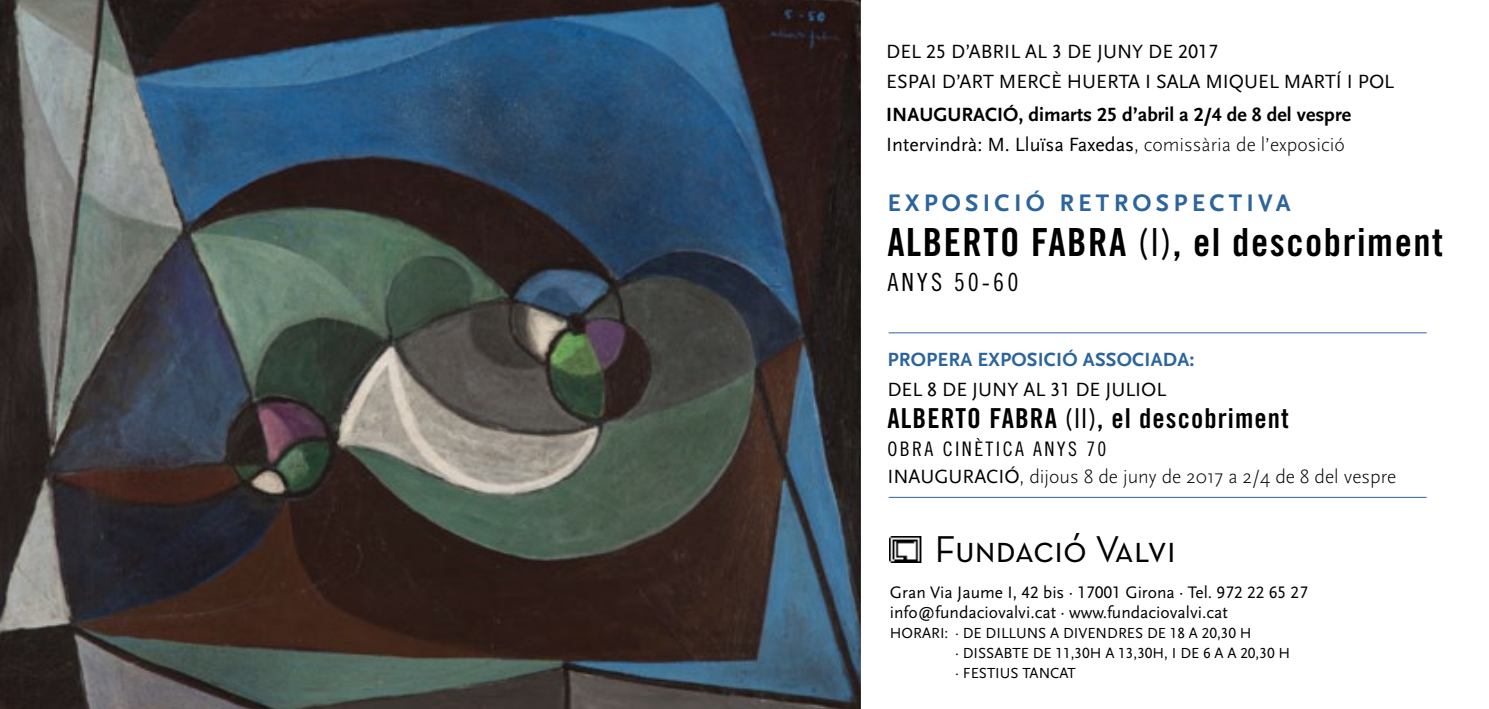
<style>
.page{position:relative;width:1489px;height:709px;background:#fff}
.page>*{position:absolute;margin:0;border:0;box-sizing:border-box;transform-origin:0 0}
.t1{font:38.75px "Trade Gothic Bold Cond Twenty";letter-spacing:.04em;color:#000}
.t2{font:38px "Neutra Text Book SC";color:#000}
.t3{font:27.5px "Trade Gothic Bold Cond Twenty";letter-spacing:.04em;color:#000}
.t4{font:700 25px "Scala Sans Pro";letter-spacing:.17em;color:#2c649c}
.t5{font:25px "Trade Gothic Cond Eighteen";letter-spacing:.12em;color:#000}
.t6{font:20px/30px "Scala Sans Regular LF";color:#000}
.t7{font:300 20px "Scala Sans";color:#000}
.t8{font:20px "Scala Sans Bold LF";color:#000}
.t9{font:700 20px "Scala Sans Pro";letter-spacing:.01em;color:#2c649c}
.t10{font:20px "Trade Gothic Cond Eighteen";letter-spacing:.12em;color:#000}
.t11{font:17.5px/20px "Scala Sans Regular LF";color:#000}
.t12{font:15.25px/20px "Scala Sans Regular LF";color:#000}
.s1{font-family:"Scala Sans Regular LF";font-weight:400}
.s2{font-family:"Scala Sans Pro";font-weight:400}
.s3{font-family:"Trade Gothic Cond Eighteen"}
</style>
<div class="page">
<img style="left:0;top:0;width:860px;height:709px">
<hr style="left:888px;top:332px;width:538px;height:1px;background:#2c649c">
<hr style="left:888px;top:497px;width:538px;height:1px;background:#2c649c">
<img style="left:889px;top:536px;width:32px;height:27px">
<p class="t6" style="left:886px;top:37px;width:333px">Del 25 d’abril al 3 de juny de 2017<br>ESPAI D’ART ME RCÈ HUE RTA I SALA</p>
<p class="t6" style="left:1205px;top:67px;width:51px">MIQUEL</p>
<p class="t6" style="left:1283px;top:67px;width:99px">MARTÍ I POL</p>
<p class="t8" style="left:886px;top:104px;width:466px">INAUGURACIÓ, dimarts 25 d’abril a 2/4 de 8 del vespre</p>
<p class="t7" style="left:886px;top:134px;width:460px"><span class="s1">I ntervindrà:</span> <span class="s2">M. Lluïsa Faxedas</span>, comissària de l’exposició</p>
<p class="t4" style="left:887px;top:188px;width:405px">EXPOSICIÓ RETROSPECTIVA</p>
<h1 class="t1" style="left:887px;top:219px;width:557px">ALBERTO FABRA <span class="s3">(I)</span>, el descobriment</h1>
<p class="t5" style="left:887px;top:268px;width:133px">ANYS 50-60</p>
<p class="t9" style="left:887px;top:347px;width:308px">PROPERA EXPOSICIÓ ASSOCIADA:</p>
<p class="t6" style="left:887px;top:374px;width:280px">Del 8 de juny al 31 de juliol</p>
<h3 class="t3" style="left:887px;top:401px;width:403px">ALBERTO FABRA <span class="s3">(II)</span>, el descobriment</h3>
<p class="t10" style="left:887px;top:436px;width:221px">OBRA CINÈTICA ANYS 70</p>
<p class="t6" style="left:887px;top:462px;width:12px">INAU</p>
<p class="t7" style="left:934px;top:466px;width:463px"><span class="s1">GU RACIÓ</span>, dijous 8 de juny de 2017 a 2/4 de 8 del vespre</p>
<h2 class="t2" style="left:934px;top:526px;width:242px">Fundació Valvi</h2>
<p class="t11" style="left:889px;top:582px;width:419px">Gran Via Jaume I , 42 bis · 17001 Girona · Tel. 972 22 65 27 info@fundaciovalvi.cat · www.fundaciovalvi.cat</p>
<p class="t12" style="left:889px;top:623px;width:116px">HORARI: · DE DILLUN</p>
<p class="t12" style="left:955px;top:623px;width:336px;text-indent:83px">S A DIVEN DRES DE 18 A 20,30 H<br>· DISSABTE DE 11,30H A 13,30H, I DE 6 A A 20,30 H · FESTIU S TAN CAT</p>
</div>
